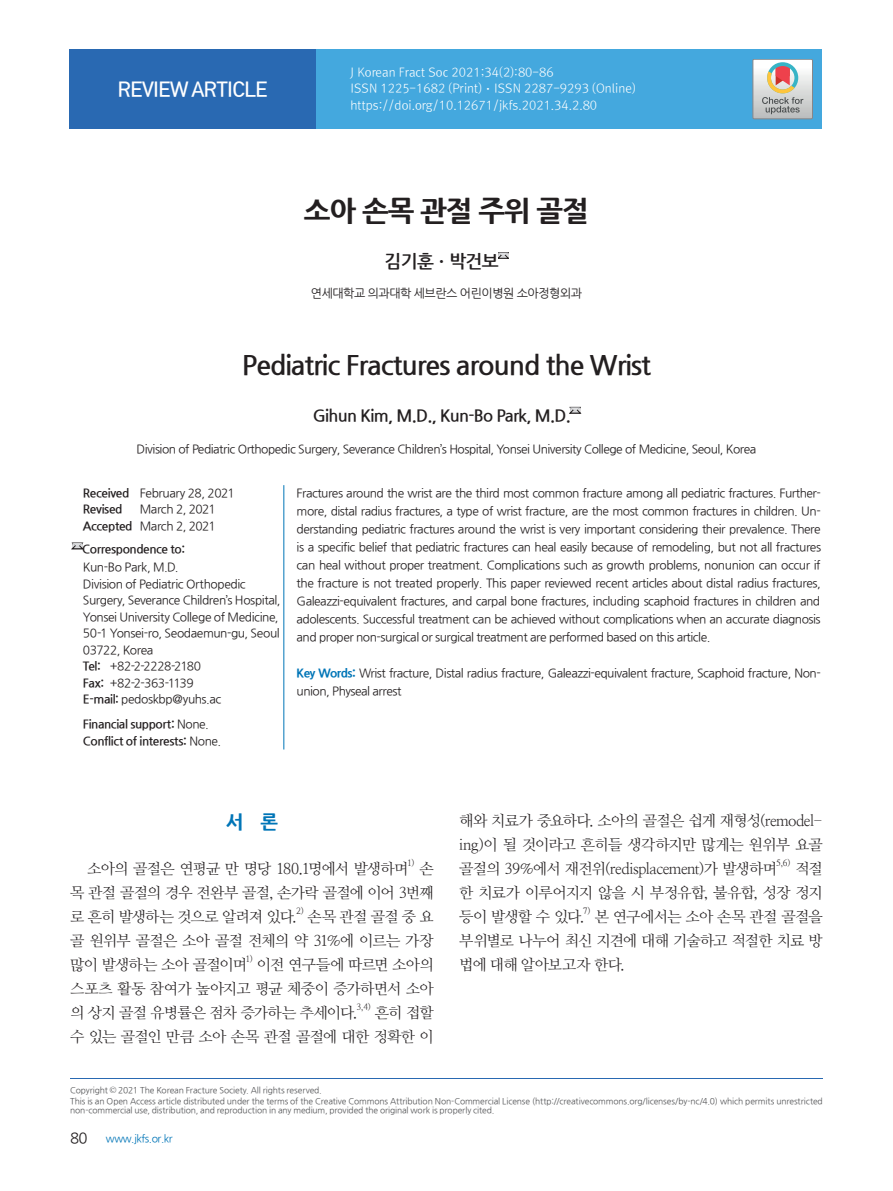
<style>
.page{position:relative;width:893px;height:1191px;background:#fff}
.page>*{position:absolute;margin:0;border:0;box-sizing:border-box;transform-origin:0 0}
.t1{font:800 28.5px "Nanum Gothic";letter-spacing:-.04em;color:#231f20}
.t2{font:700 27px "Nanum Gothic";letter-spacing:-.04em;color:#231f20}
.t3{font:19.5px "Rix Head PM";letter-spacing:-.07em;color:#fff}
.t4{font:800 18.75px "Nanum Gothic";color:#0075b7}
.t5{font:700 18px "Nanum Gothic";letter-spacing:-.04em;color:#231f20}
.t6{font:700 16.5px "Nanum Gothic";letter-spacing:-.04em;color:#231f20}
.t7{font:15px/24px "Nanum Myeongjo";letter-spacing:-.045em;color:#231f20;text-align:justify}
.t8{font:12px/16.5px "Nanum Gothic";letter-spacing:-.04em;color:#231f20}
.t9{font:12px/16.5px "Rix M Go PL";color:#fff}
.t10{font:700 12px/16.5px "Nanum Gothic";letter-spacing:-.03em;color:#231f20}
.t11{font:10.5px "Nanum Gothic";letter-spacing:-.04em;color:#0075b7}
.t12{font:8.7px "Nanum Myeongjo";color:#231f20}
.t13{font:8.55px/11.1px "Nanum Gothic";letter-spacing:-.015em;color:#57585a}
.s1{font-family:"Gulim"}
.s2{font-weight:400}
.s3{font-weight:800;color:#0075b7}
.s4{font-weight:700}
.s5{font-family:"Batang"}
.s6{font-size:15px;color:#231f20}
</style>
<div class="page">
<svg style="left:498px;top:252px;width:10px;height:7px"></svg>
<svg style="left:570px;top:407px;width:10px;height:7px"></svg>
<hr style="left:283px;top:485px;width:1px;height:264px;background:#0075b7">
<svg style="left:72px;top:543px;width:11px;height:6px"></svg>
<hr style="left:70px;top:1078px;width:752px;height:1px;background:#2969b2">
<div style="left:69px;top:49px;width:247px;height:79px;background:#2969b2"></div>
<div style="left:316px;top:49px;width:506px;height:79px;background:#44a8de"></div>
<svg style="left:753px;top:59px;width:59px;height:60px;background:#cbc5c1"></svg>
<h3 class="t3" style="left:117px;top:79px;width:152px">REVIEW ARTICLE</h3>
<p class="t9" style="left:350px;top:64px;width:287px">J Korean Fract Soc 2021;34(2):80-86<br>ISSN 1225-1682 (Print)<span class="s1">ㆍ</span>ISSN 2287-9293 (Online) https://doi.org/10.12671/jkfs.2021.34.2.80</p>
<h1 class="t1" style="left:304px;top:195px;width:286px">소아 손목 관절 주위 골절</h1>
<h3 class="t5" style="left:385px;top:252px;width:116px">김기훈ㆍ박건보</h3>
<p class="t8" style="left:311px;top:285px;width:273px">연세대학교 의과대학 세브란스 어린이병원 소아정형외과</p>
<h2 class="t2" style="left:242px;top:352px;width:411px">Pediatric Fractures around the Wrist</h2>
<h3 class="t6" style="left:313px;top:408px;width:259px">Gihun Kim, M.D., Kun-Bo Park, M.D.</h3>
<p class="t8" style="left:137px;top:441px;width:621px">Division of Pediatric Orthopedic Surgery, Severance Children’s Hospital, Yonsei University College of Medicine, Seoul, Korea</p>
<p class="t10" style="left:83px;top:485px;width:153px">Received <span class="s2">February 28, 2021<br></span>Revised</p>
<p class="t8" style="left:297px;top:484px;width:526px;line-height:18px;text-align:justify">Fractures around the wrist are the third most common fracture among all pediatric fractures. Further&shy;more, distal radius fractures, a type of wrist fracture, are the most common fractures in children. Un&shy;derstanding pediatric fractures around the wrist is very important considering their prevalence. There is a specific belief that pediatric fractures can heal easily because of remodeling, but not all fractures can heal without proper treatment. Complications such as growth problems, nonunion can occur if the fracture is not treated properly. This paper reviewed recent articles about distal radius fractures, Galeazzi-equivalent fractures, and carpal bone fractures, including scaphoid fractures in children and adolescents. Successful treatment can be achieved without complications when an accurate diagnosis and proper non-surgical or surgical treatment are performed based on this article.</p>
<p class="t8" style="left:297px;top:664px;width:526px;line-height:18px"><span class="s3">Key Words:</span> Wrist fracture, Distal radius fracture, Galeazzi-equivalent fracture, Scaphoid fracture, Non&shy;union, Physeal arrest</p>
<p class="t8" style="left:83px;top:501px;width:134px;text-align:right">March 2, 2021<br><span class="s4">Accepted</span> March 2, 2021</p>
<p class="t10" style="left:82px;top:541px;width:104px">Correspondence to:</p>
<p class="t8" style="left:83px;top:559px;width:199px">Kun-Bo Park, M.D.<br>Division of Pediatric Orthopedic<br>Surgery, Severance Children’s Hospital,<br>Yonsei University College of Medicine,<br>50-1 Yonsei-ro, Seodaemun-gu, Seoul<br>03722, Korea<br><span class="s4">Tel:</span> +82-2-2228-2180<br><span class="s4">Fax:</span> +82-2-363-1139<br><span class="s4">E-mail:</span> pedoskbp@yuhs.ac</p>
<p class="t10" style="left:83px;top:716px;width:140px">Financial support: <span class="s2">None.<br></span>Conflict of interests: <span class="s2">None.</span></p>
<h3 class="t4" style="left:226px;top:811px;width:54px">서 론</h3>
<p class="t7" style="left:87px;top:856px;width:323px">소아의 골절은 연평균 만 명당 180.1명에서 발생하며</p>
<p class="t12" style="left:407px;top:858px;width:9px">1)</p>
<p class="t7" style="left:70px;top:856px;width:365px;text-indent:349px">손 목 관절 골절의 경우 전완부 골절, 손가락 골절에 이어 3번째 로 흔히 발생하는 것으로 알려져 있다.</p>
<p class="t12" style="left:296px;top:906px;width:9px">2)</p>
<p class="t7" style="left:70px;top:904px;width:365px;text-indent:237px">손목 관절 골절 중 요 골 원위부 골절은 소아 골절 전체의 약 31%에 이르는 가장 많이 발생하는 소아 골절이며</p>
<p class="t12" style="left:245px;top:954px;width:9px">1)</p>
<p class="t7" style="left:70px;top:952px;width:365px;text-indent:187px">이전 연구들에 따르면 소아의 스포츠 활동 참여가 높아지고 평균 체중이 증가하면서 소아 의 상지 골절 유병률은 점차 증가하는 추세이다.</p>
<p class="t12" style="left:357px;top:1002px;width:16px">3,4)</p>
<p class="t7" style="left:70px;top:1000px;width:365px;text-align:right">흔히 접할<br>수 있는 골절인 만큼 소아 손목 관절 골절에 대한 정확한 이</p>
<p class="t7" style="left:459px;top:808px;width:365px">해와 치료가 중요하다. 소아의 골절은 쉽게 재형성(remodel&shy;ing)이 될 것이라고 흔히들 생각하지만 많게는 원위부 요골 골절의 39%에서 재전위(redisplacement)가 발생하며</p>
<p class="t12" style="left:776px;top:858px;width:16px">5,6)</p>
<p class="t7" style="left:459px;top:856px;width:365px;text-indent:336px">적절 한 치료가 이루어지지 않을 시 부정유합, 불유합, 성장 정지 등이 발생할 수 있다.</p>
<p class="t12" style="left:583px;top:906px;width:9px">7)</p>
<p class="t7" style="left:459px;top:904px;width:365px;text-indent:135px">본 연구에서는 소아 손목 관절 골절을 부위별로 나누어 최신 지견에 대해 기술하고 적절한 치료 방 법에 대해 알아보고자 한다.</p>
<p class="t13" style="left:70px;top:1084px;width:754px">Copyright <span class="s5">©</span> 2021 The Korean Fracture Society. All rights reserved.<br>This is an Open Access article distributed under the terms of the Creative Commons Attribution Non-Commercial License (http://creativecommons.org/licenses/by-nc/4.0) which permits unrestricted</p>
<p class="t13" style="left:70px;top:1104px;width:426px">non-commercial use, distribution, and reproduction in any medium, provided the original work is properly cited.</p>
<p class="t11" style="left:70px;top:1133px;width:104px"><span class="s6">80</span> www.jkfs.or.kr</p>
</div>
